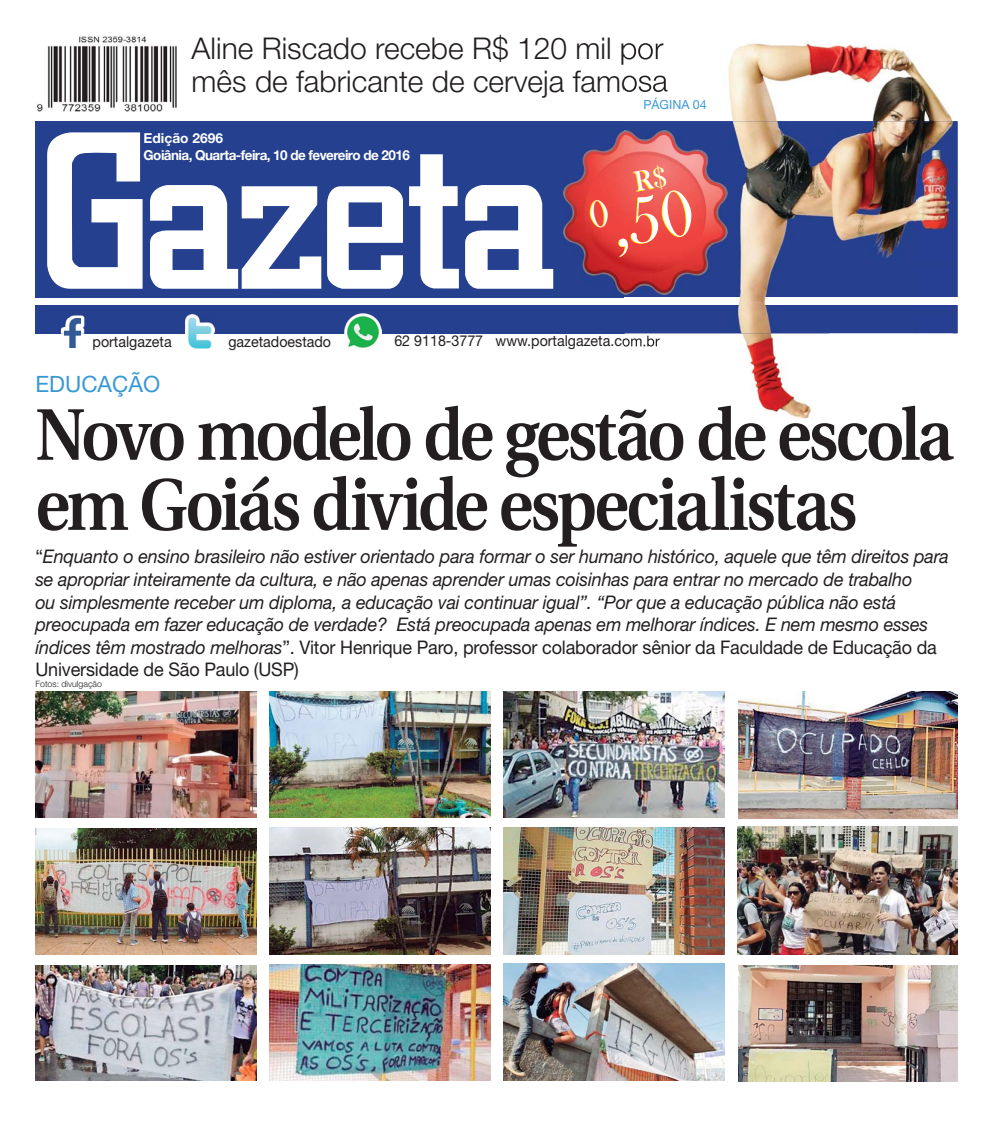
<style>
.page{position:relative;width:993px;height:1124px;background:#fff}
.page>*{position:absolute;margin:0;border:0;box-sizing:border-box;transform-origin:0 0}
.t1{font:600 72.88px/70px "Utopia";letter-spacing:-.045em;color:#231f20;scale:.91 1}
.t2{font:68.25px "Bask Old Face";color:#fff}
.t3{font:300 30px/32.5px "Helvetica Neue";color:#231f20}
.t4{font:22.5px "Helvetica Neue";color:#3999d5}
.t5{font:italic 18.75px/22.5px "Helvetica Neue";letter-spacing:-.01em;color:#231f20;scale:.96 1}
.t6{font:15px "Helvetica Neue";color:#231f20;scale:.95 1}
.t7{font:700 13.75px/16.5px "Helvetica Neue";letter-spacing:-.04em;color:#fff}
.t8{font:12.5px "Helvetica Neue";color:#3999d5}
.t9{font:300 8.75px "Helvetica Neue";color:#231f20}
.s1{font-style:normal}
</style>
<div class="page">
<div style="left:35px;top:121px;width:922px;height:212px;background:#25408e"></div>
<svg style="left:47px;top:132px;width:95px;height:157px"></svg>
<svg style="left:465px;top:185px;width:88px;height:104px"></svg>
<svg style="left:150px;top:185px;width:171px;height:104px"></svg>
<svg style="left:327px;top:186px;width:76px;height:103px"></svg>
<svg style="left:409px;top:154px;width:50px;height:134px"></svg>
<div style="left:35px;top:298px;width:922px;height:6px;background:#fff"></div>
<img style="left:61px;top:315px;width:23px;height:33px">
<img style="left:65px;top:319px;width:16px;height:28px">
<img style="left:185px;top:314px;width:29px;height:35px">
<img style="left:344px;top:313px;width:37px;height:35px">
<img style="left:37px;top:36px;width:139px;height:76px">
<img style="left:663px;top:43px;width:295px;height:79px">
<img style="left:952px;top:122px;width:6px;height:212px">
<img style="left:624px;top:333px;width:328px;height:86px">
<img style="left:624px;top:121px;width:333px;height:42px">
<img style="left:726px;top:163px;width:189px;height:128px">
<img style="left:915px;top:163px;width:42px;height:170px">
<img style="left:624px;top:291px;width:291px;height:42px">
<img style="left:624px;top:298px;width:333px;height:6px">
<img style="left:624px;top:336px;width:35px;height:13px">
<img style="left:624px;top:43px;width:39px;height:17px">
<img style="left:624px;top:70px;width:43px;height:27px">
<img style="left:563px;top:131px;width:163px;height:163px">
<img style="left:738px;top:691px;width:219px;height:127px">
<img style="left:737px;top:826px;width:220px;height:128px">
<img style="left:738px;top:965px;width:219px;height:116px">
<img style="left:35px;top:691px;width:221px;height:126px">
<img style="left:269px;top:691px;width:221px;height:126px">
<img style="left:503px;top:691px;width:221px;height:126px">
<img style="left:35px;top:828px;width:221px;height:126px">
<img style="left:269px;top:827px;width:221px;height:127px">
<img style="left:503px;top:827px;width:221px;height:127px">
<img style="left:269px;top:964px;width:221px;height:116px">
<img style="left:35px;top:965px;width:221px;height:115px">
<img style="left:503px;top:963px;width:221px;height:117px">
<svg style="left:633px;top:165px;width:34px;height:26px"></svg>
<h3 class="t3" style="left:191px;top:35px;width:477px">Aline Riscado recebe R$ 120 mil por mês de fabricante de cerveja famosa</h3>
<p class="t8" style="left:643px;top:100px;width:65px">PÁGINA 04</p>
<p class="t7" style="left:144px;top:131px;width:267px">Edição 2696<br>Goiânia, Quarta-feira, 10 de fevereiro de 2016</p>
<h2 class="t2" style="left:587px;top:200px;width:104px;rotate:-10deg"><sup>0</sup>,50</h2>
<p class="t6" style="left:92px;top:336px;width:85px">portalgazeta</p>
<p class="t6" style="left:228px;top:336px;width:110px">gazetadoestado</p>
<p class="t6" style="left:394px;top:336px;width:280px">62 9118-3777 www.portalgazeta.com.br</p>
<p class="t4" style="left:35px;top:376px;width:126px">EDUCAÇÃO</p>
<h1 class="t1" style="left:35px;top:406px;width:1009px">Novo modelo de gestão de escola em Goiás divide especialistas</h1>
<p class="t5" style="left:35px;top:547px;width:952px"><span class="s1">“</span>Enquanto o ensino brasileiro não estiver orientado para formar o ser humano histórico, aquele que têm direitos para se apropriar inteiramente da cultura, e não apenas aprender umas coisinhas para entrar no mercado de trabalho<br>ou simplesmente receber um diploma, a educação vai continuar igual”. “Por que a educação pública não está preocupada em fazer educação de verdade? Está preocupada apenas em melhorar índices. E nem mesmo esses índices têm mostrado melhoras<span class="s1">”. Vitor Henrique Paro, professor colaborador sênior da Faculdade de Educação da Universidade de São Paulo (USP)</span></p>
<p class="t9" style="left:35px;top:680px;width:68px">Fotos: divulgação</p>
</div>
